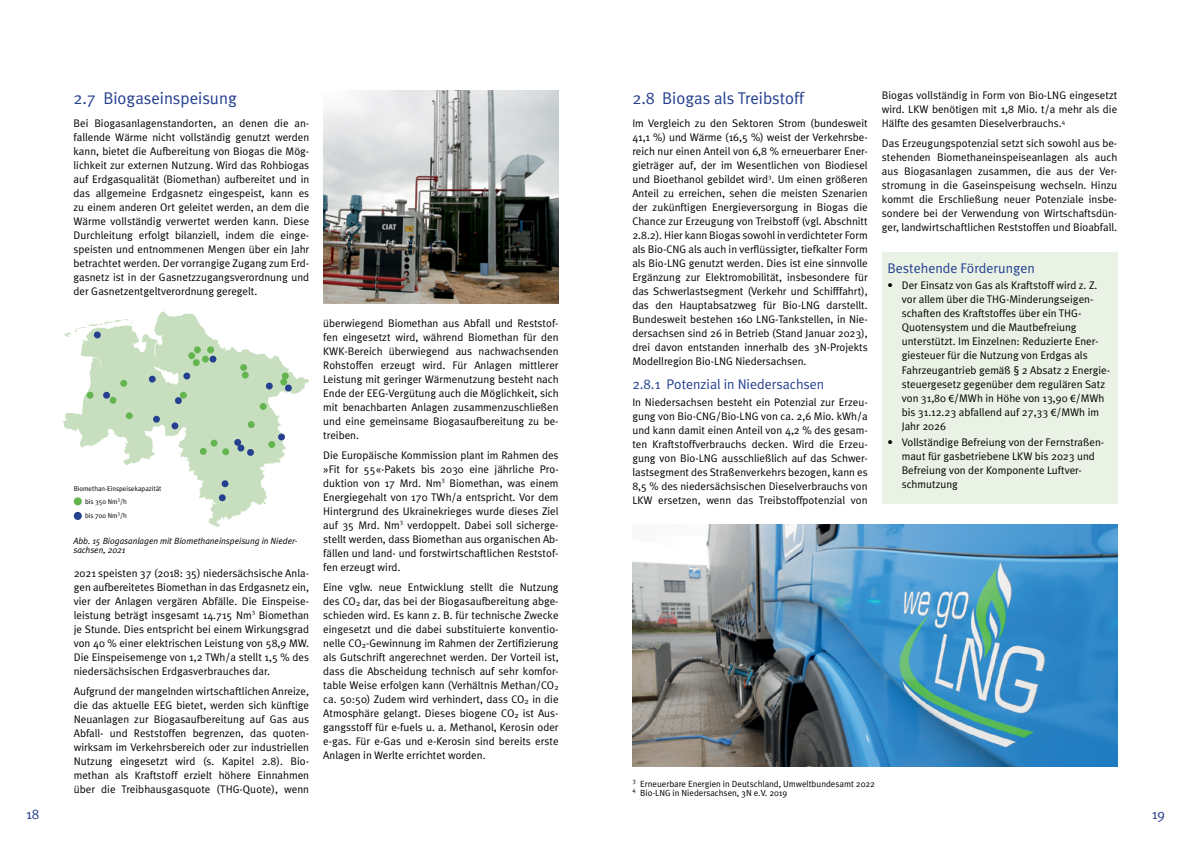
<style>
.page{position:relative;width:1191px;height:842px;background:#fff}
.page>*{position:absolute;margin:0;border:0;box-sizing:border-box;transform-origin:0 0}
.t1{font:17px "Meta Plus Normal";color:#25408f}
.t2{font:14px "Meta Plus Normal";color:#25408f}
.t3{font:11px/14px "Meta Plus Normal";color:#000;text-align:justify}
.t4{font:9px/9px "Meta Plus Normal";color:#000}
.t5{font:italic 9px/9px "Meta Plus Normal";color:#000}
.t6{font:7px/12.7px "Meta Plus Normal";color:#000}
.s1{font-family:"Myriad Pro"}
</style>
<div class="page">
<div style="left:882px;top:252px;width:235px;height:252px;background:#e9f2e4"></div>
<svg style="left:63px;top:311px;width:246px;height:216px"></svg>
<svg style="left:64px;top:319px;width:68px;height:18px"></svg>
<div style="left:94px;top:331px;width:7px;height:7px;background:#25408f;border-radius:50%"></div>
<div style="left:103px;top:392px;width:7px;height:7px;background:#25408f;border-radius:50%"></div>
<div style="left:149px;top:376px;width:7px;height:7px;background:#25408f;border-radius:50%"></div>
<div style="left:153px;top:416px;width:7px;height:7px;background:#25408f;border-radius:50%"></div>
<div style="left:171px;top:422px;width:7px;height:7px;background:#25408f;border-radius:50%"></div>
<div style="left:175px;top:397px;width:7px;height:7px;background:#25408f;border-radius:50%"></div>
<div style="left:183px;top:373px;width:7px;height:6px;background:#25408f;border-radius:50%"></div>
<div style="left:209px;top:356px;width:7px;height:7px;background:#25408f;border-radius:50%"></div>
<div style="left:266px;top:383px;width:7px;height:6px;background:#25408f;border-radius:50%"></div>
<div style="left:285px;top:384px;width:7px;height:7px;background:#25408f;border-radius:50%"></div>
<div style="left:278px;top:433px;width:7px;height:7px;background:#25408f;border-radius:50%"></div>
<svg style="left:247px;top:448px;width:7px;height:8px"></svg>
<div style="left:237px;top:445px;width:7px;height:6px;background:#25408f;border-radius:50%"></div>
<div style="left:234px;top:439px;width:7px;height:7px;background:#25408f;border-radius:50%"></div>
<div style="left:222px;top:480px;width:6px;height:7px;background:#25408f;border-radius:50%"></div>
<div style="left:219px;top:494px;width:7px;height:7px;background:#25408f;border-radius:50%"></div>
<div style="left:120px;top:380px;width:7px;height:7px;background:#64b44f;border-radius:50%"></div>
<div style="left:87px;top:392px;width:6px;height:7px;background:#64b44f;border-radius:50%"></div>
<div style="left:110px;top:397px;width:6px;height:7px;background:#64b44f;border-radius:50%"></div>
<div style="left:126px;top:412px;width:7px;height:7px;background:#64b44f;border-radius:50%"></div>
<div style="left:180px;top:392px;width:7px;height:7px;background:#64b44f;border-radius:50%"></div>
<div style="left:188px;top:352px;width:7px;height:7px;background:#64b44f;border-radius:50%"></div>
<div style="left:194px;top:346px;width:7px;height:7px;background:#64b44f;border-radius:50%"></div>
<div style="left:207px;top:346px;width:7px;height:7px;background:#64b44f;border-radius:50%"></div>
<div style="left:193px;top:359px;width:7px;height:7px;background:#64b44f;border-radius:50%"></div>
<div style="left:202px;top:356px;width:7px;height:7px;background:#64b44f;border-radius:50%"></div>
<div style="left:240px;top:364px;width:7px;height:7px;background:#64b44f;border-radius:50%"></div>
<div style="left:242px;top:372px;width:7px;height:7px;background:#64b44f;border-radius:50%"></div>
<div style="left:282px;top:373px;width:7px;height:6px;background:#64b44f;border-radius:50%"></div>
<div style="left:280px;top:379px;width:7px;height:6px;background:#64b44f;border-radius:50%"></div>
<div style="left:260px;top:403px;width:7px;height:7px;background:#64b44f;border-radius:50%"></div>
<div style="left:268px;top:441px;width:7px;height:7px;background:#64b44f;border-radius:50%"></div>
<div style="left:248px;top:421px;width:7px;height:7px;background:#64b44f;border-radius:50%"></div>
<div style="left:222px;top:448px;width:7px;height:7px;background:#64b44f;border-radius:50%"></div>
<div style="left:211px;top:440px;width:6px;height:7px;background:#64b44f;border-radius:50%"></div>
<div style="left:200px;top:448px;width:7px;height:7px;background:#64b44f;border-radius:50%"></div>
<div style="left:74px;top:512px;width:8px;height:8px;background:#25408f;border-radius:50%"></div>
<div style="left:74px;top:497px;width:8px;height:8px;background:#64b44f;border-radius:50%"></div>
<img style="left:632px;top:525px;width:485px;height:242px">
<img style="left:323px;top:91px;width:235px;height:212px">
<h1 class="t1" style="left:74px;top:88px;width:165px">2.7 Biogaseinspeisung</h1>
<p class="t3" style="left:74px;top:116px;width:237px">Bei Biogasanlagenstandorten, an denen die an&shy;fallende Wärme nicht vollständig genutzt werden kann, bietet die Aufbereitung von Biogas die Mög&shy;lichkeit zur externen Nutzung. Wird das Rohbiogas auf Erdgasqualität (Biomethan) aufbereitet und in das allgemeine Erdgasnetz eingespeist, kann es zu einem anderen Ort geleitet werden, an dem die Wärme vollständig verwertet werden kann. Diese Durchleitung erfolgt bilanziell, indem die einge&shy;speisten und entnommenen Mengen über ein Jahr betrachtet werden. Der vorrangige Zugang zum Erd&shy;gasnetz ist in der Gasnetzzugangsverordnung und der Gasnetzentgeltverordnung geregelt.</p>
<p class="t6" style="left:85px;top:483px;width:78px;text-indent:-11px">Biomethan-Einspeisekapazität bis 350 Nm<sup>3</sup>/h</p>
<p class="t6" style="left:85px;top:509px;width:43px">bis 700 Nm<sup>3</sup>/h</p>
<p class="t5" style="left:73px;top:536px;width:225px">Abb. 15 Biogasanlagen mit Biomethaneinspeisung in Nieder&shy;sachsen, 2021</p>
<p class="t3" style="left:74px;top:566px;width:237px">2021 speisten 37 (2018: 35) niedersächsische Anla&shy;gen aufbereitetes Biomethan in das Erdgasnetz ein, vier der Anlagen vergären Abfälle. Die Einspeise&shy;leistung beträgt insgesamt 14.715 Nm<sup>3</sup> Biomethan je Stunde. Dies entspricht bei einem Wirkungsgrad von 40 % einer elektrischen Leistung von 58,9 MW.<br>Die Einspeisemenge von 1,2 TWh/a stellt 1,5 % des niedersächsischen Erdgasverbrauches dar.</p>
<p class="t3" style="left:74px;top:684px;width:237px">Aufgrund der mangelnden wirtschaftlichen Anreize, die das aktuelle EEG bietet, werden sich künftige Neuanlagen zur Biogasaufbereitung auf Gas aus Abfall- und Reststoffen begrenzen, das quoten&shy;wirksam im Verkehrsbereich oder zur industriellen Nutzung eingesetzt wird (s. Kapitel 2.8). Bio&shy;methan als Kraftstoff erzielt höhere Einnahmen über die Treibhausgasquote (THG-Quote), wenn</p>
<p class="t3" style="left:323px;top:316px;width:237px">überwiegend Biomethan aus Abfall und Reststof&shy;fen eingesetzt wird, während Biomethan für den KWK-Bereich überwiegend aus nachwachsenden Rohstoffen erzeugt wird. Für Anlagen mittlerer Leistung mit geringer Wärmenutzung besteht nach Ende der EEG-Vergütung auch die Möglichkeit, sich mit benachbarten Anlagen zusammenzuschließen und eine gemeinsame Biogasaufbereitung zu be&shy;treiben.</p>
<p class="t3" style="left:323px;top:448px;width:237px">Die Europäische Kommission plant im Rahmen des »Fit for 55«-Pakets bis 2030 eine jährliche Pro&shy;duktion von 17 Mrd. Nm<sup>3</sup> Biomethan, was einem Energiegehalt von 170 TWh/a entspricht. Vor dem Hintergrund des Ukrainekrieges wurde dieses Ziel auf 35 Mrd. Nm<sup>3</sup> verdoppelt. Dabei soll sicherge&shy;stellt werden, dass Biomethan aus organischen Ab&shy;fällen und land- und forstwirtschaftlichen Reststof&shy;fen erzeugt wird.</p>
<p class="t3" style="left:323px;top:580px;width:237px">Eine vglw. neue Entwicklung stellt die Nutzung des CO<sub>2</sub> dar, das bei der Biogasaufbereitung abge&shy;schieden wird. Es kann z. B. für technische Zwecke eingesetzt und die dabei substituierte konventio&shy;nelle CO<sub>2</sub>-Gewinnung im Rahmen der Zertifizierung als Gutschrift angerechnet werden. Der Vorteil ist, dass die Abscheidung technisch auf sehr komfor&shy;table Weise erfolgen kann (Verhältnis Methan/CO<sub>2 </sub>ca. 50:50) Zudem wird verhindert, dass CO<sub>2</sub> in die Atmosphäre gelangt. Dieses biogene CO<sub>2</sub> ist Aus&shy;gangsstoff für e-fuels u. a. Methanol, Kerosin oder e-gas. Für e-Gas und e-Kerosin sind bereits erste Anlagen in Werlte errichtet worden.</p>
<h1 class="t1" style="left:632px;top:88px;width:173px">2.8 Biogas als Treibstoff</h1>
<p class="t3" style="left:632px;top:116px;width:237px">Im Vergleich zu den Sektoren Strom (bundesweit 41,1 %) und Wärme (16,5 %) weist der Verkehrsbe&shy;reich nur einen Anteil von 6,8 % erneuerbarer Ener&shy;gieträger auf, der im Wesentlichen von Biodiesel und Bioethanol gebildet wird<sup>3</sup>. Um einen größeren Anteil zu erreichen, sehen die meisten Szenarien der zukünftigen Energieversorgung in Biogas die Chance zur Erzeugung von Treibstoff (vgl. Abschnitt 2.8.2). Hier kann Biogas sowohl in verdichteter Form als Bio-CNG als auch in verflüssigter, tiefkalter Form als Bio-LNG genutzt werden. Dies ist eine sinnvolle Ergänzung zur Elektromobilität, insbesondere für das Schwerlastsegment (Verkehr und Schifffahrt), das den Hauptabsatzweg für Bio-LNG darstellt.<br>Bundesweit bestehen 160 LNG-Tankstellen, in Nie&shy;dersachsen sind 26 in Betrieb (Stand Januar 2023), drei davon entstanden innerhalb des 3N-Projekts Modellregion Bio-LNG Niedersachsen.</p>
<p class="t2" style="left:632px;top:376px;width:193px">2.8.1 Potenzial in Niedersachsen</p>
<p class="t3" style="left:632px;top:395px;width:237px">In Niedersachsen besteht ein Potenzial zur Erzeu&shy;gung von Bio-CNG/Bio-LNG von ca. 2,6 Mio. kWh/a und kann damit einen Anteil von 4,2 % des gesam&shy;ten Kraftstoffverbrauchs decken. Wird die Erzeu&shy;gung von Bio-LNG ausschließlich auf das Schwer&shy;lastsegment des Straßenverkehrs bezogen, kann es 8,5 % des niedersächsischen Dieselverbrauchs von LKW ersetzen, wenn das Treibstoffpotenzial von</p>
<p class="t3" style="left:882px;top:88px;width:237px">Biogas vollständig in Form von Bio-LNG eingesetzt wird. LKW benötigen mit 1,8 Mio. t/a mehr als die Hälfte des gesamten Dieselverbrauchs.<sup>4</sup></p>
<p class="t3" style="left:882px;top:136px;width:237px">Das Erzeugungspotenzial setzt sich sowohl aus be&shy;stehenden Biomethaneinspeiseanlagen als auch aus Biogasanlagen zusammen, die aus der Ver&shy;stromung in die Gaseinspeisung wechseln. Hinzu kommt die Erschließung neuer Potenziale insbe&shy;sondere bei der Verwendung von Wirtschaftsdün&shy;ger, landwirtschaftlichen Reststoffen und Bioabfall.</p>
<p class="t2" style="left:887px;top:260px;width:149px">Bestehende Förderungen</p>
<p class="t3" style="left:901px;top:278px;width:210px;text-align:left;text-indent:-14px">• Der Einsatz von Gas als Kraftstoff wird z. Z. vor allem über die THG-Minderungseigen&shy;schaften des Kraftstoffes über ein THG-Quotensystem und die Mautbefreiung unterstützt. Im Einzelnen: Reduzierte Ener&shy;giesteuer für die Nutzung von Erdgas als Fahrzeugantrieb gemäß § 2 Absatz 2 Energie&shy;steuergesetz gegenüber dem regulären Satz von 31,80 <span class="s1">€</span>/MWh in Höhe von 13,90 <span class="s1">€</span>/MWh bis 31.12.23 abfallend auf 27,33 <span class="s1">€</span>/MWh im Jahr 2026</p>
<p class="t3" style="left:901px;top:435px;width:204px;text-align:left;text-indent:-14px">• Vollständige Befreiung von der Fernstraßen&shy;maut für gasbetriebene LKW bis 2023 und Befreiung von der Komponente Luftver&shy;schmutzung</p>
<p class="t4" style="left:632px;top:779px;width:244px"><sup>3</sup> Erneuerbare Energien in Deutschland, Umweltbundesamt 2022<br><sup>4</sup> Bio-LNG in Niedersachsen, 3N e.V. 2019</p>
<p class="t2" style="left:26px;top:806px;width:15px">18</p>
<p class="t2" style="left:1151px;top:806px;width:15px">19</p>
</div>
